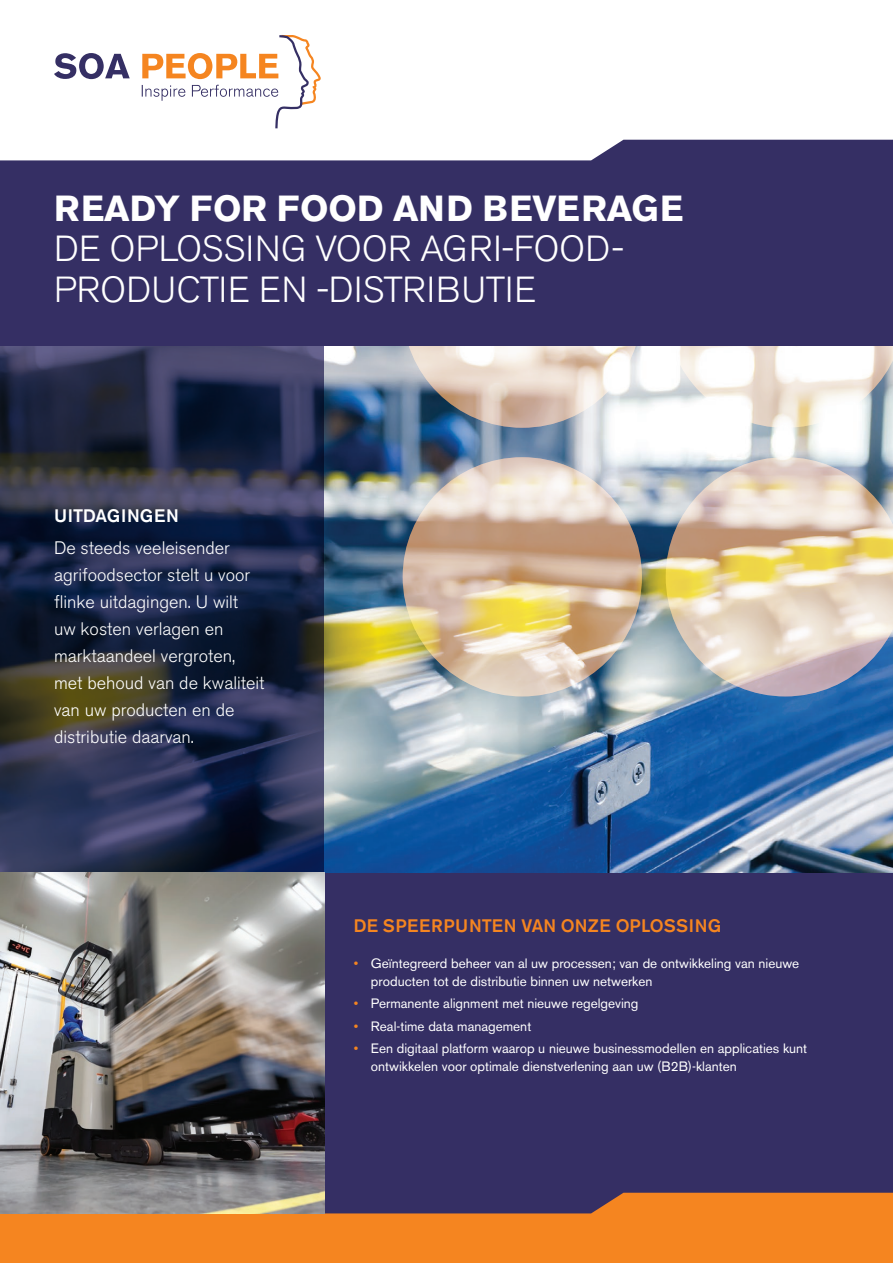
<style>
.page{position:relative;width:893px;height:1263px;background:#fff}
.page>*{position:absolute;margin:0;border:0;box-sizing:border-box;transform-origin:0 0}
.t1{font:300 36px/40.5px "Akzidenz Grotesk BE";letter-spacing:.01em;color:#fff}
.t2{font:700 36px "Akzidenz Grotesk BE";color:#fff}
.t3{font:300 18px/27px "Akzidenz Grotesk BE";color:#fff}
.t4{font:500 18px "Akzidenz Grotesk BE";letter-spacing:.02em;color:#f58520}
.t5{font:500 18px "Akzidenz Grotesk BE";letter-spacing:.02em;color:#fff}
.t6{font:13.5px/18px "Akzidenz Grotesk BE";color:#fff}
.s1{color:#f58520}
</style>
<div class="page">
<div style="left:0;top:855px;width:893px;height:408px;background:#352f64"></div>
<div style="left:0;top:1147px;width:893px;height:116px;background:#f58520"></div>
<svg style="left:324px;top:1056px;width:569px;height:157px"></svg>
<div style="left:0;top:119px;width:893px;height:285px;background:#352f64"></div>
<img style="left:324px;top:347px;width:569px;height:525px">
<img style="left:0;top:872px;width:324px;height:341px">
<svg style="left:0;top:34px;width:893px;height:126px"></svg>
<svg style="left:54px;top:53px;width:76px;height:26px"></svg>
<svg style="left:142px;top:35px;width:179px;height:93px"></svg>
<svg style="left:0;top:347px;width:324px;height:525px;background:#262e47"></svg>
<svg style="left:403px;top:347px;width:239px;height:81px;background:#cec8c4"></svg>
<svg style="left:403px;top:457px;width:239px;height:239px;background:#dac1a1"></svg>
<svg style="left:666px;top:347px;width:227px;height:81px"></svg>
<svg style="left:666px;top:457px;width:227px;height:239px;background:#d2c8b6"></svg>
<h1 class="t2" style="left:54px;top:187px;width:631px">READY FOR FOOD AND BEVERAGE</h1>
<h1 class="t1" style="left:54px;top:229px;width:572px">DE OPLOSSING VOOR AGRI-FOOD-<br>PRODUCTIE EN -DISTRIBUTIE</h1>
<h2 class="t5" style="left:54px;top:505px;width:126px">UITDAGINGEN</h2>
<h2 class="t3" style="left:54px;top:534px;width:212px">De steeds veeleisender agrifoodsector stelt u voor flinke uitdagingen. U wilt<br>uw kosten verlagen en marktaandeel vergroten, met behoud van de kwaliteit van uw producten en de distributie daarvan.</h2>
<h2 class="t4" style="left:354px;top:914px;width:369px">DE SPEERPUNTEN VAN ONZE OPLOSSING</h2>
<p class="t6" style="left:371px;top:954px;width:430px;text-indent:-17px"><span class="s1">•</span> Geïntegreerd beheer van al uw processen; van de ontwikkeling van nieuwe producten tot de distributie binnen uw netwerken</p>
<p class="t6" style="left:354px;top:994px;width:286px"><span class="s1">•</span> Permanente alignment met nieuwe regelgeving</p>
<p class="t6" style="left:354px;top:1017px;width:179px"><span class="s1">•</span> Real-time data management</p>
<p class="t6" style="left:371px;top:1039px;width:438px;text-indent:-17px"><span class="s1">•</span> Een digitaal platform waarop u nieuwe businessmodellen en applicaties kunt ontwikkelen voor optimale dienstverlening aan uw (B2B)-klanten</p>
</div>
